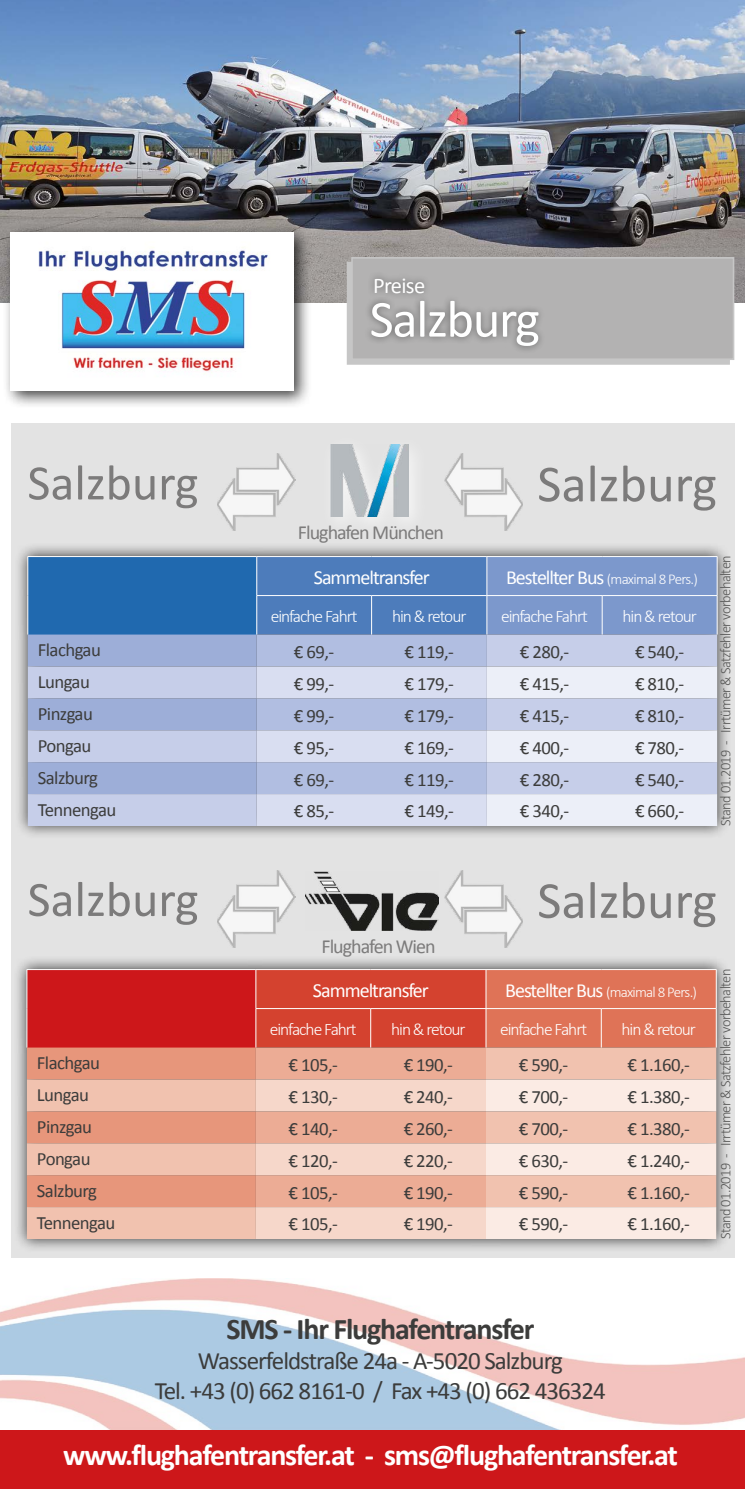
<style>
.page{position:relative;width:745px;height:1489px;background:#fff}
.page>*{position:absolute;margin:0;border:0;box-sizing:border-box;transform-origin:0 0}
.t1{font:52.5px "Calibri";color:#7c7b7b}
.t2{font:52.5px "Calibri";letter-spacing:-.025em;color:#fff}
.t3{font:50px "Calibri";color:#7c7b7b}
.t4{font:700 30px "Calibri";letter-spacing:-.04em;color:#fff}
.t5{font:700 30px "Calibri";letter-spacing:-.04em;color:#3c3c3b}
.t6{font:25px/30px "Calibri";letter-spacing:-.04em;color:#3c3c3b;text-align:center}
.t7{font:22.5px "Calibri";letter-spacing:-.03em;color:#fff}
.t8{font:20px "Calibri";letter-spacing:-.05em;color:#7c7b7b}
.t9{font:20px "Calibri";letter-spacing:-.05em;color:#fff}
.t10{font:18.75px "Calibri";letter-spacing:-.03em;color:#3c3c3b}
.t11{font:300 17.5px "Calibri";letter-spacing:-.06em;color:#fff}
.t12{font:300 15px "Calibri";letter-spacing:-.04em;color:#575756;scale:.96 1}
.t13{font:300 15px "Calibri";letter-spacing:-.05em;color:#fff}
.s1{font-weight:400;font-size:20px}
</style>
<div class="page">
<img style="left:0;top:1278px;width:744px;height:151px">
<img style="left:0;top:0;width:744px;height:302px">
<div style="left:346px;top:262px;width:383px;height:103px;background:#c6c6c6;border:2px solid #c6c6c6"></div>
<div style="left:3px;top:224px;width:309px;height:185px;background:#000;opacity:.75"></div>
<img style="left:11px;top:232px;width:283px;height:158px">
<div style="left:351px;top:257px;width:382px;height:103px;background:#b3b2b2;border:2px solid #c6c6c6"></div>
<div style="left:11px;top:423px;width:722px;height:456px;background:#e3e3e3"></div>
<div style="left:14px;top:542px;width:716px;height:297px;background:#000;opacity:.75"></div>
<svg style="left:28px;top:557px;width:688px;height:269px;background:#a2b7db"></svg>
<hr style="left:27px;top:556px;width:229px;height:1px;background:#fff">
<hr style="left:27px;top:557px;width:1px;height:38px;background:#fff">
<hr style="left:27px;top:595px;width:1px;height:39px;background:#fff">
<hr style="left:256px;top:556px;width:115px;height:1px;background:#fff">
<hr style="left:256px;top:557px;width:1px;height:38px;background:#fff">
<hr style="left:371px;top:556px;width:115px;height:1px;background:#fff">
<hr style="left:486px;top:556px;width:115px;height:1px;background:#fff">
<hr style="left:486px;top:557px;width:1px;height:38px;background:#fff">
<hr style="left:601px;top:556px;width:116px;height:1px;background:#fff">
<hr style="left:716px;top:557px;width:1px;height:38px;background:#fff">
<hr style="left:256px;top:595px;width:115px;height:1px;background:#fff">
<hr style="left:256px;top:596px;width:1px;height:38px;background:#fff">
<hr style="left:371px;top:595px;width:115px;height:1px;background:#fff">
<hr style="left:371px;top:596px;width:1px;height:38px;background:#fff">
<hr style="left:486px;top:595px;width:115px;height:1px;background:#fff">
<hr style="left:486px;top:596px;width:1px;height:38px;background:#fff">
<hr style="left:601px;top:595px;width:116px;height:1px;background:#fff">
<hr style="left:601px;top:596px;width:1px;height:38px;background:#fff">
<hr style="left:716px;top:596px;width:1px;height:38px;background:#fff">
<div style="left:0;top:1429px;width:744px;height:59px;background:#cd171a"></div>
<div style="left:364px;top:294px;width:182px;height:60px;background:#000;opacity:.41"></div>
<img style="left:330px;top:444px;width:78px;height:73px">
<div style="left:367px;top:271px;width:64px;height:29px;background:#000;opacity:.41"></div>
<img style="left:217px;top:453px;width:78px;height:77px">
<img style="left:444px;top:453px;width:78px;height:77px">
<div style="left:11px;top:879px;width:722px;height:378px;background:#e3e3e3"></div>
<div style="left:13px;top:955px;width:716px;height:297px;background:#000;opacity:.75"></div>
<svg style="left:27px;top:970px;width:688px;height:268px;background:#e89c8b"></svg>
<hr style="left:27px;top:969px;width:229px;height:1px;background:#fff">
<hr style="left:26px;top:969px;width:1px;height:39px;background:#fff">
<hr style="left:26px;top:1008px;width:1px;height:39px;background:#fff">
<hr style="left:256px;top:969px;width:114px;height:1px;background:#fff">
<hr style="left:255px;top:969px;width:1px;height:39px;background:#fff">
<hr style="left:370px;top:969px;width:115px;height:1px;background:#fff">
<hr style="left:485px;top:969px;width:116px;height:1px;background:#fff">
<hr style="left:485px;top:969px;width:1px;height:39px;background:#fff">
<hr style="left:601px;top:969px;width:115px;height:1px;background:#fff">
<hr style="left:715px;top:969px;width:1px;height:39px;background:#fff">
<hr style="left:255px;top:1008px;width:115px;height:1px;background:#fff">
<hr style="left:255px;top:1008px;width:1px;height:39px;background:#fff">
<hr style="left:370px;top:1008px;width:115px;height:1px;background:#fff">
<hr style="left:370px;top:1008px;width:1px;height:39px;background:#fff">
<hr style="left:485px;top:1008px;width:116px;height:1px;background:#fff">
<hr style="left:485px;top:1008px;width:1px;height:39px;background:#fff">
<hr style="left:601px;top:1008px;width:115px;height:1px;background:#fff">
<hr style="left:600px;top:1008px;width:1px;height:39px;background:#fff">
<hr style="left:715px;top:1008px;width:1px;height:39px;background:#fff">
<img style="left:217px;top:870px;width:78px;height:77px">
<img style="left:444px;top:870px;width:78px;height:77px">
<img style="left:305px;top:871px;width:133px;height:59px">
<p class="t7" style="left:373px;top:269px;width:54px">Preise</p>
<h2 class="t3" style="left:27px;top:448px;width:172px">Salzburg</h2>
<h1 class="t2" style="left:369px;top:283px;width:172px">Salzburg</h1>
<p class="t8" style="left:298px;top:518px;width:147px">Flughafen München</p>
<h1 class="t1" style="left:537px;top:447px;width:181px">Salzburg</h1>
<p class="t9" style="left:313px;top:563px;width:117px">Sammeltransfer</p>
<p class="t13" style="left:505px;top:569px;width:193px"><span class="s1">Bestellter Bus</span> (maximal 8 Pers.)</p>
<p class="t11" style="left:270px;top:605px;width:88px">einfache Fahrt</p>
<p class="t11" style="left:392px;top:605px;width:76px">hin &amp; retour</p>
<p class="t11" style="left:500px;top:605px;width:88px">einfache Fahrt</p>
<p class="t11" style="left:622px;top:605px;width:76px">hin &amp; retour</p>
<p class="t10" style="left:38px;top:637px;width:65px">Flachgau</p>
<p class="t10" style="left:294px;top:638px;width:42px">€ 69,-</p>
<p class="t10" style="left:404px;top:638px;width:51px">€ 119,-</p>
<p class="t10" style="left:519px;top:638px;width:51px">€ 280,-</p>
<p class="t10" style="left:634px;top:638px;width:51px">€ 540,-</p>
<p class="t10" style="left:38px;top:669px;width:54px">Lungau</p>
<p class="t10" style="left:294px;top:670px;width:42px">€ 99,-</p>
<p class="t10" style="left:404px;top:670px;width:51px">€ 179,-</p>
<p class="t10" style="left:519px;top:670px;width:51px">€ 415,-</p>
<p class="t10" style="left:634px;top:670px;width:51px">€ 810,-</p>
<p class="t10" style="left:38px;top:701px;width:57px">Pinzgau</p>
<p class="t10" style="left:294px;top:702px;width:42px">€ 99,-</p>
<p class="t10" style="left:404px;top:702px;width:51px">€ 179,-</p>
<p class="t10" style="left:519px;top:702px;width:51px">€ 415,-</p>
<p class="t10" style="left:634px;top:702px;width:51px">€ 810,-</p>
<p class="t10" style="left:38px;top:733px;width:55px">Pongau</p>
<p class="t10" style="left:294px;top:734px;width:42px">€ 95,-</p>
<p class="t10" style="left:404px;top:734px;width:51px">€ 169,-</p>
<p class="t10" style="left:519px;top:734px;width:51px">€ 400,-</p>
<p class="t10" style="left:634px;top:734px;width:51px">€ 780,-</p>
<p class="t10" style="left:38px;top:764px;width:62px">Salzburg</p>
<p class="t10" style="left:294px;top:766px;width:42px">€ 69,-</p>
<p class="t10" style="left:404px;top:766px;width:51px">€ 119,-</p>
<p class="t10" style="left:519px;top:766px;width:51px">€ 280,-</p>
<p class="t10" style="left:634px;top:766px;width:51px">€ 540,-</p>
<p class="t10" style="left:38px;top:796px;width:80px">Tennengau</p>
<p class="t10" style="left:294px;top:798px;width:42px">€ 85,-</p>
<p class="t10" style="left:404px;top:798px;width:51px">€ 149,-</p>
<p class="t10" style="left:519px;top:798px;width:51px">€ 340,-</p>
<p class="t10" style="left:634px;top:798px;width:51px">€ 660,-</p>
<p class="t12" style="left:715px;top:826px;width:283px;rotate:-90deg">Stand 01.2019 - Irrtümer &amp; Satzfehler vorbehalten</p>
<h2 class="t3" style="left:28px;top:864px;width:172px">Salzburg</h2>
<h1 class="t1" style="left:537px;top:863px;width:181px">Salzburg</h1>
<p class="t8" style="left:321px;top:932px;width:116px">Flughafen Wien</p>
<p class="t9" style="left:313px;top:976px;width:117px">Sammeltransfer</p>
<p class="t13" style="left:505px;top:982px;width:193px"><span class="s1">Bestellter Bus</span> (maximal 8 Pers.)</p>
<p class="t11" style="left:270px;top:1017px;width:88px">einfache Fahrt</p>
<p class="t11" style="left:391px;top:1017px;width:76px">hin &amp; retour</p>
<p class="t11" style="left:500px;top:1017px;width:88px">einfache Fahrt</p>
<p class="t11" style="left:621px;top:1017px;width:76px">hin &amp; retour</p>
<p class="t10" style="left:37px;top:1050px;width:65px">Flachgau</p>
<p class="t10" style="left:288px;top:1051px;width:51px">€ 105,-</p>
<p class="t10" style="left:403px;top:1051px;width:51px">€ 190,-</p>
<p class="t10" style="left:518px;top:1051px;width:51px">€ 590,-</p>
<p class="t10" style="left:627px;top:1051px;width:64px">€ 1.160,-</p>
<p class="t10" style="left:37px;top:1082px;width:54px">Lungau</p>
<p class="t10" style="left:288px;top:1083px;width:51px">€ 130,-</p>
<p class="t10" style="left:403px;top:1083px;width:51px">€ 240,-</p>
<p class="t10" style="left:518px;top:1083px;width:51px">€ 700,-</p>
<p class="t10" style="left:627px;top:1083px;width:64px">€ 1.380,-</p>
<p class="t10" style="left:37px;top:1113px;width:57px">Pinzgau</p>
<p class="t10" style="left:288px;top:1115px;width:51px">€ 140,-</p>
<p class="t10" style="left:403px;top:1115px;width:51px">€ 260,-</p>
<p class="t10" style="left:518px;top:1115px;width:51px">€ 700,-</p>
<p class="t10" style="left:627px;top:1115px;width:64px">€ 1.380,-</p>
<p class="t10" style="left:37px;top:1145px;width:55px">Pongau</p>
<p class="t10" style="left:288px;top:1147px;width:51px">€ 120,-</p>
<p class="t10" style="left:403px;top:1147px;width:51px">€ 220,-</p>
<p class="t10" style="left:518px;top:1147px;width:51px">€ 630,-</p>
<p class="t10" style="left:627px;top:1147px;width:64px">€ 1.240,-</p>
<p class="t10" style="left:37px;top:1177px;width:62px">Salzburg</p>
<p class="t10" style="left:288px;top:1179px;width:51px">€ 105,-</p>
<p class="t10" style="left:403px;top:1179px;width:51px">€ 190,-</p>
<p class="t10" style="left:518px;top:1179px;width:51px">€ 590,-</p>
<p class="t10" style="left:627px;top:1179px;width:64px">€ 1.160,-</p>
<p class="t10" style="left:37px;top:1209px;width:80px">Tennengau</p>
<p class="t10" style="left:288px;top:1211px;width:51px">€ 105,-</p>
<p class="t10" style="left:403px;top:1211px;width:51px">€ 190,-</p>
<p class="t10" style="left:518px;top:1211px;width:51px">€ 590,-</p>
<p class="t10" style="left:627px;top:1211px;width:64px">€ 1.160,-</p>
<p class="t12" style="left:715px;top:1239px;width:283px;rotate:-90deg">Stand 01.2019 - Irrtümer &amp; Satzfehler vorbehalten</p>
<h3 class="t5" style="left:226px;top:1307px;width:309px">SMS - Ihr Flughafentransfer</h3>
<h3 class="t6" style="left:155px;top:1344px;width:452px">Wasserfeldstraße 24a - A-5020 Salzburg<br>Tel. +43 (0) 662 8161-0 / Fax +43 (0) 662 436324</h3>
<h3 class="t4" style="left:63px;top:1433px;width:616px">www.flughafentransfer.at - sms@flughafentransfer.at</h3>
</div>
